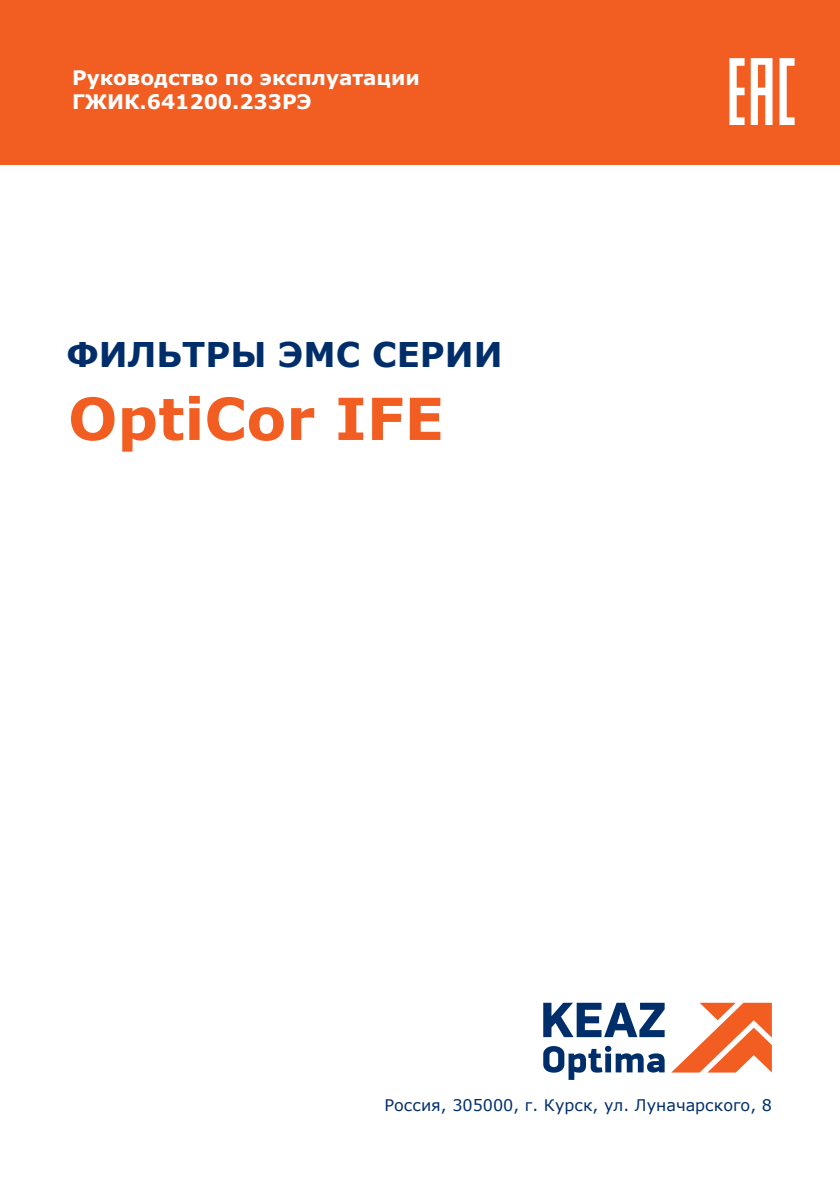
<style>
.page{position:relative;width:840px;height:1191px;background:#fff}
.page>*{position:absolute;margin:0;border:0;box-sizing:border-box;transform-origin:0 0}
.t1{font:700 58px "Verdana";color:#f25d21}
.t2{font:700 34px "Verdana";color:#002e6b}
.t3{font:700 20px/24px "Verdana";color:#fff}
.t4{font:16px "Verdana";color:#002e6b}
</style>
<div class="page">
<div style="left:0;top:0;width:839px;height:164px;background:#f25d21"></div>
<svg style="left:543px;top:1002px;width:121px;height:35px"></svg>
<svg style="left:543px;top:1045px;width:121px;height:34px"></svg>
<svg style="left:672px;top:1002px;width:99px;height:70px"></svg>
<svg style="left:729px;top:58px;width:65px;height:67px"></svg>
<p class="t3" style="left:72px;top:66px;width:349px">Руководство по эксплуатации<br>ГЖИК.641200.233РЭ</p>
<h2 class="t2" style="left:66px;top:331px;width:437px">ФИЛЬТРЫ ЭМС СЕРИИ</h2>
<h1 class="t1" style="left:68px;top:378px;width:377px">OptiCor IFE</h1>
<p class="t4" style="left:384px;top:1094px;width:389px">Россия, 305000, г. Курск, ул. Луначарского, 8</p>
</div>
